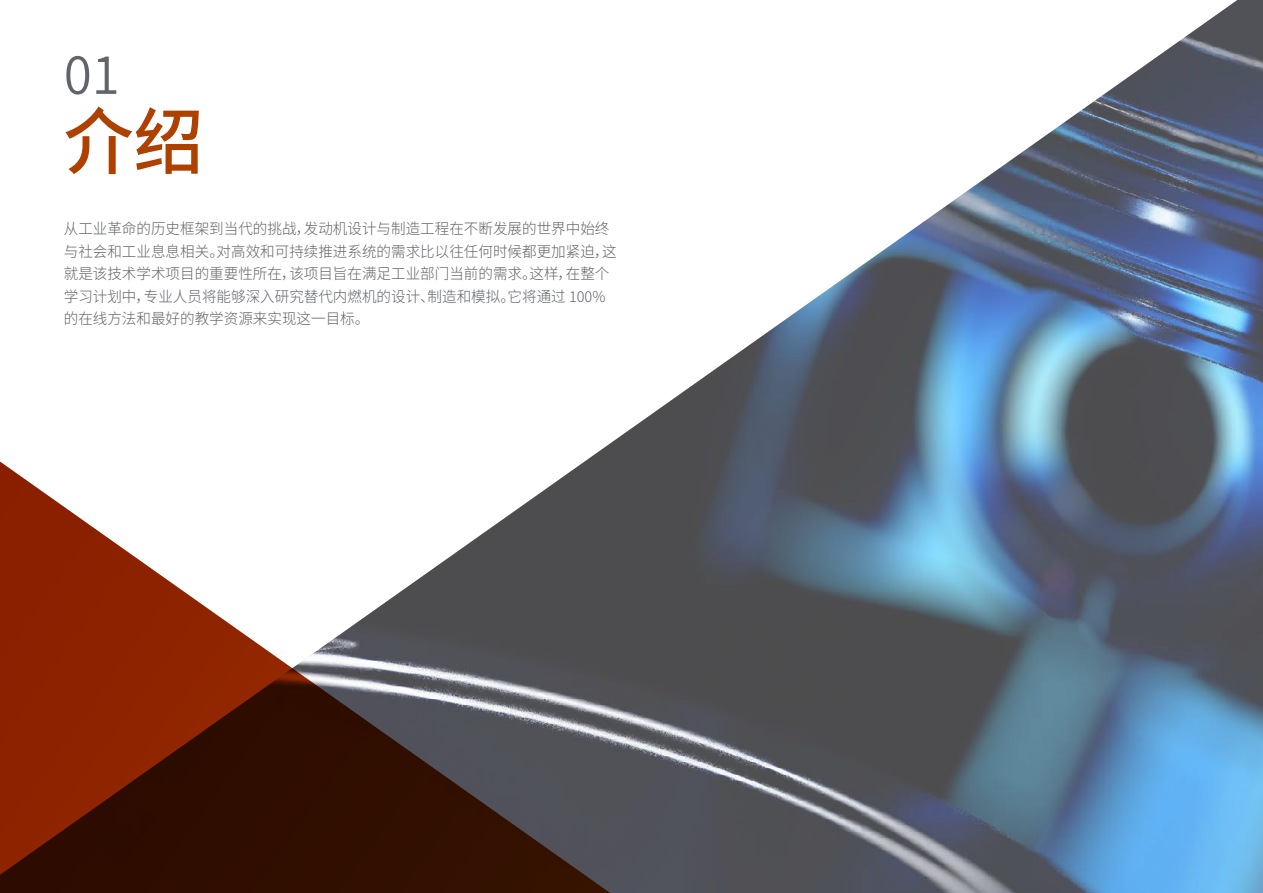
<style>
.page{position:relative;width:1263px;height:893px;background:#fff}
.page>*{position:absolute;margin:0;border:0;box-sizing:border-box;transform-origin:0 0}
.t1{font:500 72px "Source Han Sans CN";color:#ae4000}
.t2{font:52.5px "Source Han Sans CN";color:#61646a}
.t3{font:300 15px/22.5px "Source Han Sans CN";color:#61646a}
</style>
<div class="page">
<img style="left:606px;top:0;width:657px;height:893px">
<svg style="left:0;top:446px;width:640px;height:447px"></svg>
<h2 class="t2" style="left:64px;top:45px;width:57px">01</h2>
<h1 class="t1" style="left:64px;top:101px;width:141px">介绍</h1>
<p class="t3" style="left:64px;top:218px;width:554px">从工业革命的历史框架到当代的挑战，发动机设计与制造工程在不断发展的世界中始终与社会和工业息息相关。对高效和可持续推进系统的需求比以往任何时候都更加紧迫，这就是该技术学术项目的重要性所在，该项目旨在满足工业部门当前的需求。这样，在整个学习计划中，专业人员将能够深入研究替代内燃机的设计、制造和模拟。它将通过 100%的在线方法和最好的教学资源来实现这一目标。</p>
</div>
